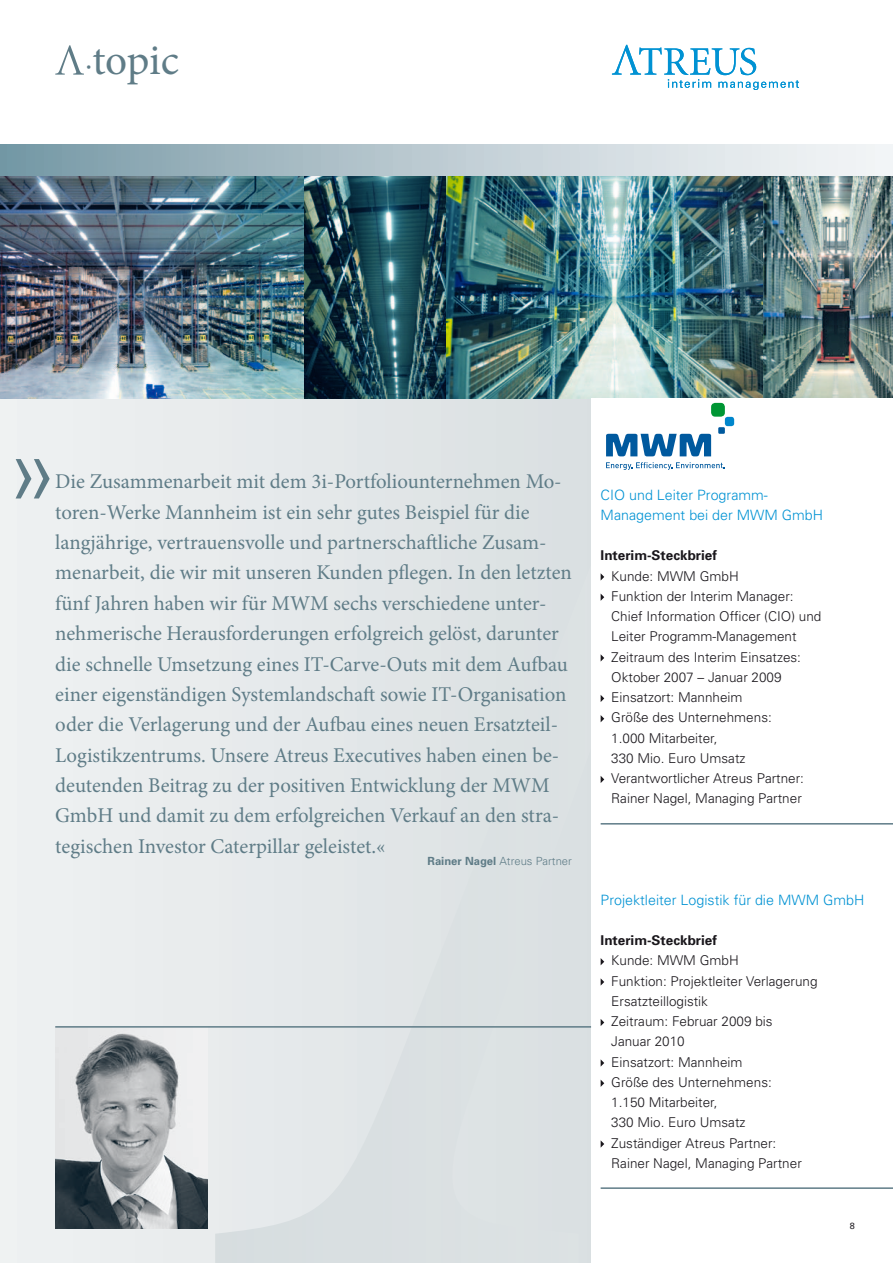
<style>
.page{position:relative;width:893px;height:1263px;background:#fff}
.page>*{position:absolute;margin:0;border:0;box-sizing:border-box;transform-origin:0 0}
.t1{font:43.35px "Minion Pro";letter-spacing:-.01em;color:#5f7c87}
.t2{font:21px/30.3px "Minion Pro";color:#5f7c87}
.t3{font:300 14.25px/20.2px "Univers";color:#0092d3}
.t4{font:300 13.5px/20.2px "Univers";color:#1a171c}
.t5{font:700 13.5px "Univers";color:#1a171c}
.t6{font:300 11.25px "Univers";color:#5f7c87}
.t7{font:9px "Univers";color:#1a171c}
.s1{font-size:29.85px}
.s2{font-weight:700}
</style>
<div class="page">
<svg style="left:55px;top:45px;width:29px;height:30px"></svg>
<div style="left:0;top:145px;width:893px;height:1118px;background:#ebeeef"></div>
<div style="left:215px;top:398px;width:376px;height:865px;background:#e0e5e6"></div>
<img style="left:0;top:176px;width:893px;height:222px">
<div style="left:591px;top:398px;width:302px;height:865px;background:#fff"></div>
<div style="left:0;top:145px;width:893px;height:31px;background:linear-gradient(to right,#7a9aa7,#fcfbfc)"></div>
<svg style="left:612px;top:45px;width:187px;height:45px"></svg>
<svg style="left:606px;top:462px;width:119px;height:8px"></svg>
<svg style="left:606px;top:434px;width:105px;height:22px"></svg>
<div style="left:718px;top:427px;width:7px;height:7px;background:#00599e"></div>
<div style="left:725px;top:417px;width:9px;height:9px;background:#0086cc;border-radius:3px"></div>
<div style="left:711px;top:403px;width:14px;height:14px;background:#009634;border-radius:4px"></div>
<svg style="left:601px;top:958px;width:3px;height:7px"></svg>
<svg style="left:601px;top:978px;width:3px;height:7px"></svg>
<svg style="left:601px;top:1019px;width:3px;height:7px"></svg>
<svg style="left:601px;top:1059px;width:3px;height:7px"></svg>
<svg style="left:601px;top:1080px;width:3px;height:7px"></svg>
<svg style="left:601px;top:1141px;width:3px;height:7px"></svg>
<svg style="left:601px;top:573px;width:3px;height:7px"></svg>
<svg style="left:601px;top:594px;width:3px;height:7px"></svg>
<svg style="left:601px;top:654px;width:3px;height:7px"></svg>
<svg style="left:601px;top:695px;width:3px;height:7px"></svg>
<svg style="left:601px;top:715px;width:3px;height:7px"></svg>
<svg style="left:601px;top:776px;width:3px;height:7px"></svg>
<svg style="left:16px;top:459px;width:34px;height:39px"></svg>
<hr style="left:601px;top:823px;width:292px;height:1px;background:#5f7c87">
<hr style="left:601px;top:1187px;width:292px;height:2px;background:#5f7c87">
<img style="left:55px;top:1033px;width:153px;height:196px">
<hr style="left:55px;top:1026px;width:536px;height:2px;background:#5f7c87">
<h1 class="t1" style="left:86px;top:31px;width:95px"><span class="s1">·</span>topic</h1>
<p class="t2" style="left:55px;top:467px;width:518px">Die Zusammenarbeit mit dem 3i-Portfoliounternehmen Mo&shy;toren-Werke Mannheim ist ein sehr gutes Beispiel für die langjährige, vertrauensvolle und partnerschaftliche Zusam&shy;menarbeit, die wir mit unseren Kunden pflegen. In den letzten fünf Jahren haben wir für MWM sechs verschiedene unter&shy;nehmerische Herausforderungen erfolgreich gelöst, darunter die schnelle Umsetzung eines IT-Carve-Outs mit dem Aufbau einer eigenständigen Systemlandschaft sowie IT-Organisation oder die Verlagerung und der Aufbau eines neuen Ersatzteil-Logistikzentrums. Unsere Atreus Executives haben einen be&shy;deutenden Beitrag zu der positiven Entwicklung der MWM GmbH und damit zu dem erfolgreichen Verkauf an den stra&shy;tegischen Investor Caterpillar geleistet.«</p>
<p class="t6" style="left:427px;top:854px;width:146px"><span class="s2">Rainer Nagel</span> Atreus Partner</p>
<p class="t3" style="left:601px;top:484px;width:224px">CIO und Leiter Programm-<br>Management bei der MWM GmbH</p>
<p class="t5" style="left:601px;top:547px;width:118px">Interim-Steckbrief</p>
<p class="t4" style="left:611px;top:566px;width:212px">Kunde: MWM GmbH<br>Funktion der Interim Manager:<br>Chief Information Officer (CIO) und<br>Leiter Programm-Management<br>Zeitraum des Interim Einsatzes:<br>Oktober 2007 – Januar 2009<br>Einsatzort: Mannheim<br>Größe des Unternehmens:<br>1.000 Mitarbeiter,<br>330 Mio. Euro Umsatz<br>Verantwortlicher Atreus Partner:<br>Rainer Nagel, Managing Partner</p>
<p class="t3" style="left:601px;top:889px;width:265px">Projektleiter Logistik für die MWM GmbH</p>
<p class="t5" style="left:601px;top:932px;width:118px">Interim-Steckbrief</p>
<p class="t4" style="left:611px;top:950px;width:208px">Kunde: MWM GmbH<br>Funktion: Projektleiter Verlagerung<br>Ersatzteillogistik<br>Zeitraum: Februar 2009 bis<br>Januar 2010<br>Einsatzort: Mannheim<br>Größe des Unternehmens:<br>1.150 Mitarbeiter,<br>330 Mio. Euro Umsatz<br>Zuständiger Atreus Partner:<br>Rainer Nagel, Managing Partner</p>
<p class="t7" style="left:850px;top:1220px;width:7px">8</p>
</div>
